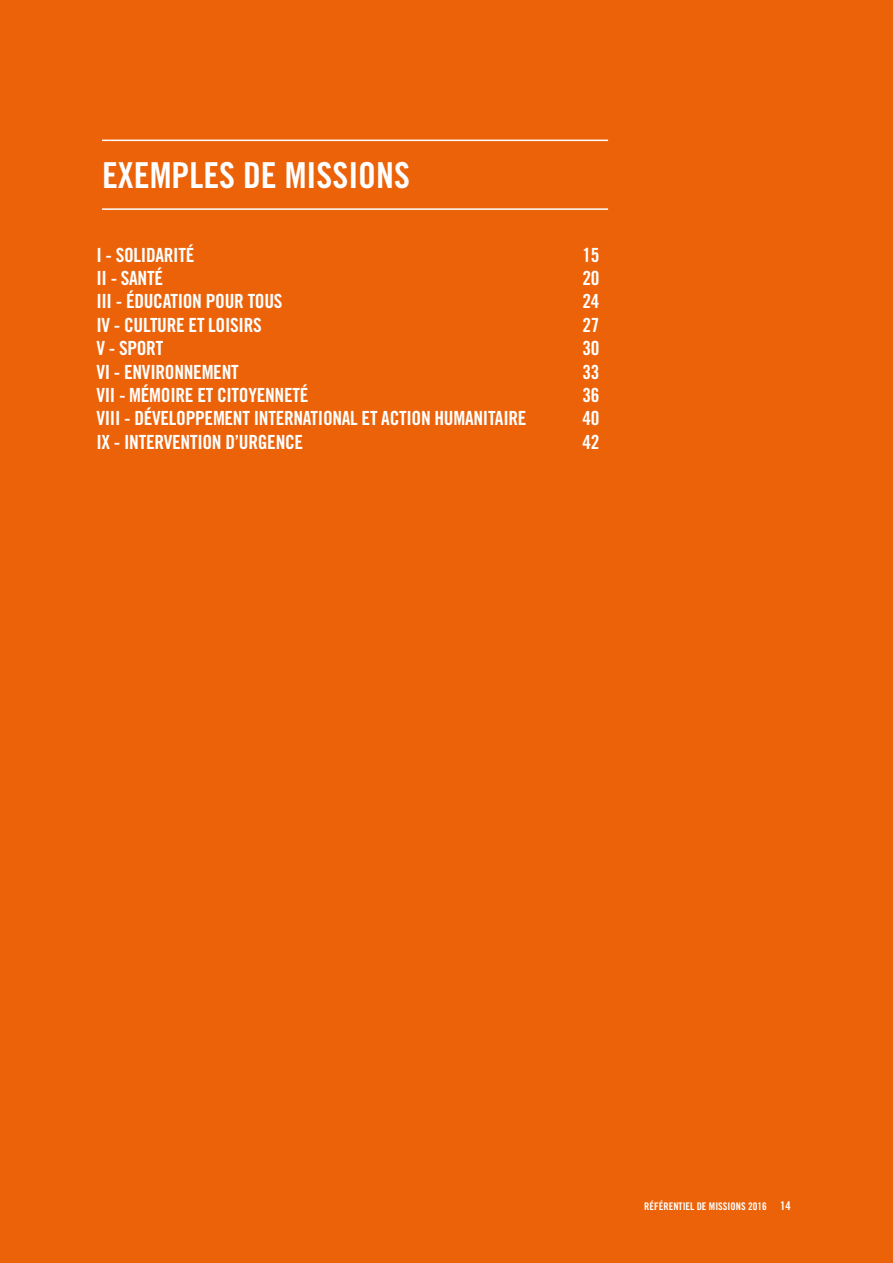
<style>
.page{position:relative;width:893px;height:1263px;background:#eb6209}
.page>*{position:absolute;margin:0;border:0;box-sizing:border-box;transform-origin:0 0}
.t1{font:35.7px "Trade Gothic Bold Cond Twenty";color:#fff}
.t2{font:19.5px "Trade Gothic Bold Cond Twenty";letter-spacing:-.015em;color:#fff}
.t3{font:10.5px "Trade Gothic Bold Cond Twenty";color:#fff}
.s1{font-size:12px}
</style>
<div class="page">
<hr style="left:102px;top:140px;width:506px;height:1px;background:#fff">
<hr style="left:102px;top:208px;width:506px;height:2px;background:#fff">
<h1 class="t1" style="left:102px;top:154px;width:309px">EXEMPLES DE MISSIONS</h1>
<p class="t2" style="left:96px;top:243px;width:100px">I - SOLIDARITÉ</p>
<p class="t2" style="left:582px;top:243px;width:19px">15</p>
<p class="t2" style="left:96px;top:266px;width:68px">II - SANTÉ</p>
<p class="t2" style="left:582px;top:266px;width:19px">20</p>
<p class="t2" style="left:96px;top:290px;width:188px">III - ÉDUCATION POUR TOUS</p>
<p class="t2" style="left:582px;top:290px;width:19px">24</p>
<p class="t2" style="left:96px;top:313px;width:167px">IV - CULTURE ET LOISIRS</p>
<p class="t2" style="left:582px;top:313px;width:19px">27</p>
<p class="t2" style="left:96px;top:336px;width:68px">V - SPORT</p>
<p class="t2" style="left:582px;top:336px;width:19px">30</p>
<p class="t2" style="left:96px;top:360px;width:144px">VI - ENVIRONNEMENT</p>
<p class="t2" style="left:582px;top:360px;width:19px">33</p>
<p class="t2" style="left:96px;top:383px;width:213px">VII - MÉMOIRE ET CITOYENNETÉ</p>
<p class="t2" style="left:582px;top:383px;width:19px">36</p>
<p class="t2" style="left:96px;top:407px;width:432px">VIII - DÉVELOPPEMENT INTERNATIONAL ET ACTION HUMANITAIRE</p>
<p class="t2" style="left:582px;top:407px;width:19px">40</p>
<p class="t2" style="left:96px;top:430px;width:208px">IX - INTERVENTION D’URGENCE</p>
<p class="t2" style="left:582px;top:430px;width:19px">42</p>
<p class="t3" style="left:644px;top:1200px;width:148px">RÉFÉRENTIEL DE MISSIONS 2016 <span class="s1">14</span></p>
</div>
